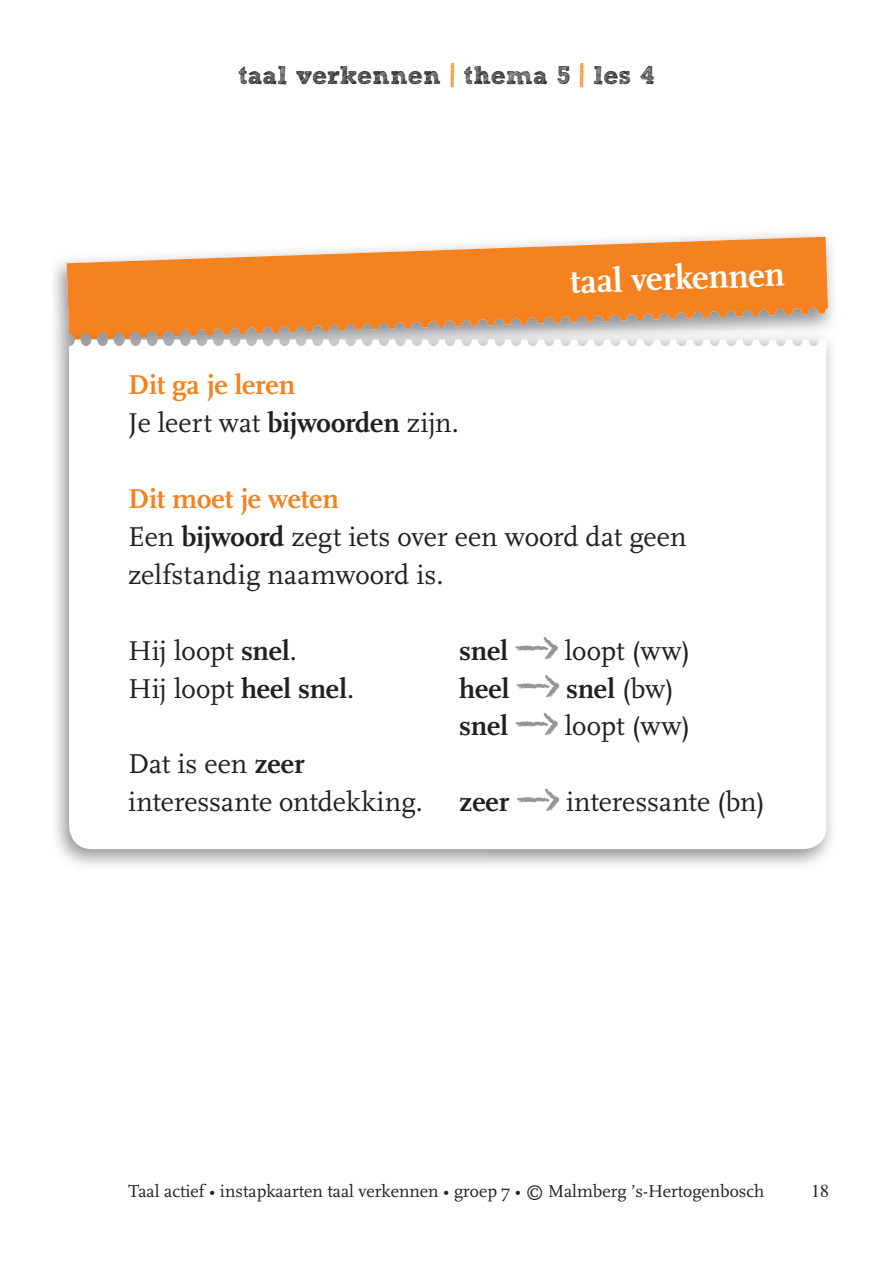
<style>
.page{position:relative;width:893px;height:1263px;background:#fff}
.page>*{position:absolute;margin:0;border:0;box-sizing:border-box;transform-origin:0 0}
.t1{font:700 35.25px "Scala Pro";color:#fff}
.t2{font:28.5px/38px "Scala Pro";color:#231f20}
.t3{font:700 28.5px "Scala Pro";letter-spacing:-.01em;color:#231f20}
.t4{font:25.5px "Sketch Rockwell";color:#231f20}
.t5{font:18px "Scala Pro";color:#231f20}
.t6{font:18px "Times";color:#231f20}
.s1{color:#f58220}
.s2{font-weight:700;color:#f58220}
.s3{font-weight:700}
.s4{font-weight:400}
</style>
<div class="page">
<img style="left:53px;top:233px;width:781px;height:97px">
<svg style="left:67px;top:237px;width:761px;height:93px;background:#f0974a"></svg>
<img style="left:54px;top:330px;width:779px;height:536px">
<img style="left:69px;top:330px;width:276px;height:9px">
<svg style="left:69px;top:339px;width:757px;height:510px"></svg>
<svg style="left:515px;top:636px;width:43px;height:24px"></svg>
<svg style="left:516px;top:674px;width:43px;height:24px"></svg>
<svg style="left:515px;top:712px;width:43px;height:24px"></svg>
<svg style="left:516px;top:788px;width:43px;height:23px"></svg>
<p class="t4" style="left:238px;top:61px;width:418px">taal verkennen <span class="s1">|</span> thema 5 <span class="s1">|</span> les 4</p>
<p class="t2" style="left:128px;top:365px;width:332px"><span class="s2">Dit ga je leren<br></span>Je leert wat <span class="s3">bijwoorden</span> zijn.</p>
<p class="t1" style="left:569px;top:256px;width:216px;rotate:-2deg">taal verkennen</p>
<p class="t2" style="left:128px;top:479px;width:560px"><span class="s2">Dit moet je weten<br></span>Een <span class="s3">bijwoord</span> zegt iets over een woord dat geen zelfstandig naamwoord is.</p>
<p class="t2" style="left:128px;top:630px;width:170px">Hij loopt <span class="s3">snel</span>.</p>
<p class="t3" style="left:459px;top:629px;width:50px">snel</p>
<p class="t2" style="left:565px;top:630px;width:127px">loopt (ww)</p>
<p class="t2" style="left:128px;top:668px;width:228px">Hij loopt <span class="s3">heel snel</span>.</p>
<p class="t3" style="left:459px;top:667px;width:52px">heel</p>
<p class="t3" style="left:566px;top:667px;width:109px">snel <span class="s4">(bw)</span></p>
<p class="t3" style="left:459px;top:705px;width:50px">snel</p>
<p class="t2" style="left:565px;top:706px;width:127px">loopt (ww)</p>
<p class="t2" style="left:128px;top:744px;width:296px">Dat is een <span class="s3">zeer </span>interessante ontdekking.</p>
<p class="t3" style="left:459px;top:781px;width:52px">zeer</p>
<p class="t2" style="left:566px;top:782px;width:200px">interessante (bn)</p>
<p class="t5" style="left:129px;top:1179px;width:637px">Taal actief • instapkaarten taal verkennen • groep 7 • © Malmberg ’s-Hertogenbosch</p>
<p class="t6" style="left:811px;top:1174px;width:19px">18</p>
</div>
